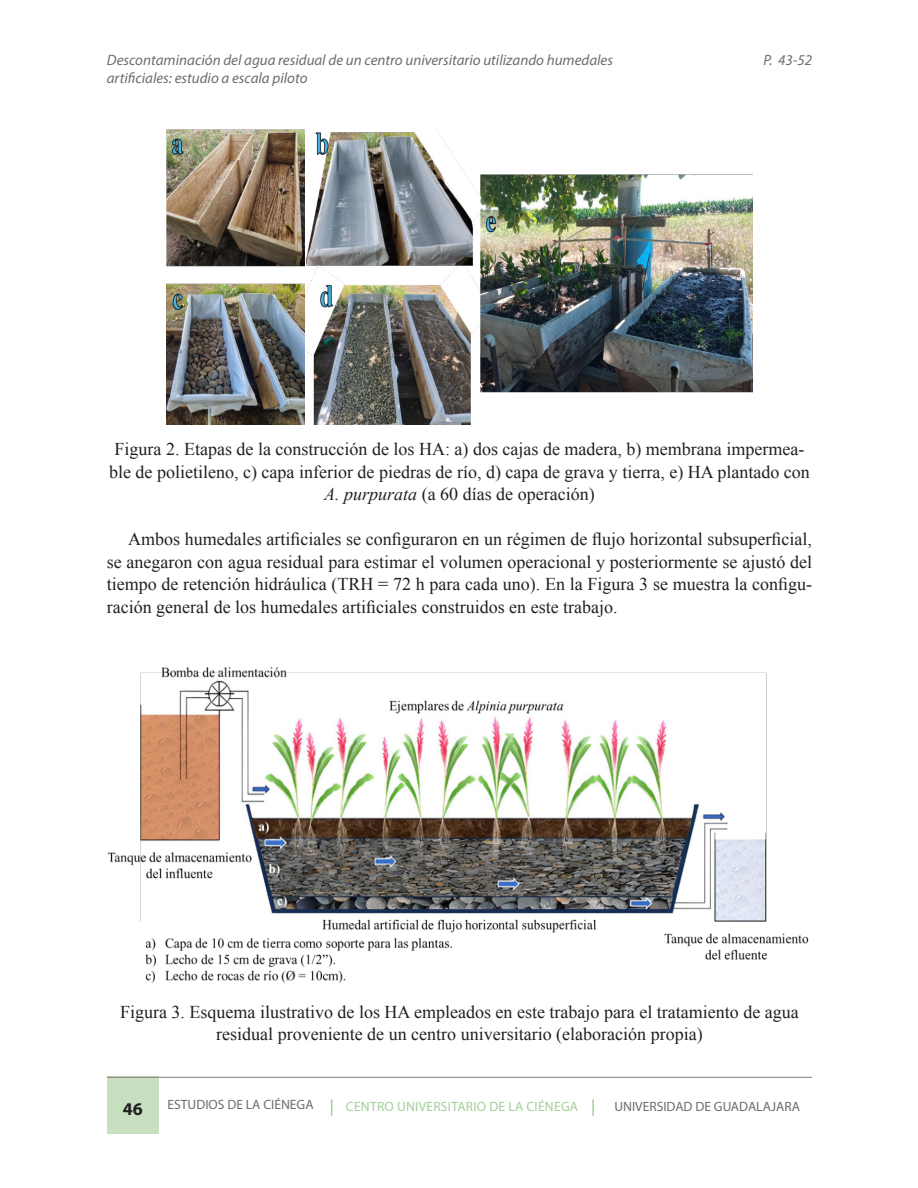
<style>
.page{position:relative;width:918px;height:1188px;background:#fff}
.page>*{position:absolute;margin:0;border:0;box-sizing:border-box;transform-origin:0 0}
.Título_tabla{font:18px/22.5px "Times New Roman";color:#231f20;text-align:center}
.Texto_artículo{font:18px/22.5px "Times New Roman";color:#231f20;text-align:justify}
.t1{font:700 18px "Myriad Pro";color:#231f20}
.t2{font:italic 15px/18px "Myriad Pro";color:#6c6d70}
.t3{font:13.5px "Myriad Pro";color:#6c6d70}
.t4{font:13.5px "Myriad Pro";letter-spacing:.02em;color:#a3cf9a}
.s1{font-style:italic}
</style>
<div class="page">
<div style="left:107px;top:1077px;width:52px;height:57px;background:#c7e0bf"></div>
<svg style="left:331px;top:1099px;width:1px;height:17px"></svg>
<svg style="left:592px;top:1099px;width:2px;height:17px"></svg>
<hr style="left:107px;top:1077px;width:705px;height:1px;background:#867f7c">
<img style="left:167px;top:128px;width:585px;height:297px">
<img style="left:107px;top:667px;width:702px;height:316px">
<p class="t2" style="left:107px;top:51px;width:508px">Descontaminación del agua residual de un centro universitario utilizando humedales artificiales: estudio a escala piloto</p>
<p class="t2" style="left:763px;top:51px;width:50px">P. 43-52</p>
<p class="Título_tabla" style="left:109px;top:437px;width:702px">Figura 2. Etapas de la construcción de los HA: a) dos cajas de madera, b) membrana impermea&shy;ble de polietileno, c) capa inferior de piedras de río, d) capa de grava y tierra, e) HA plantado con<br><span class="s1">A. purpurata</span> (a 60 días de operación)</p>
<p class="Texto_artículo" style="left:107px;top:527px;width:707px;text-indent:21px">Ambos humedales artificiales se configuraron en un régimen de flujo horizontal subsuperficial, se anegaron con agua residual para estimar el volumen operacional y posteriormente se ajustó del tiempo de retención hidráulica (TRH = 72 h para cada uno). En la Figura 3 se muestra la configu&shy;ración general de los humedales artificiales construidos en este trabajo.</p>
<p class="Título_tabla" style="left:120px;top:1000px;width:680px">Figura 3. Esquema ilustrativo de los HA empleados en este trabajo para el tratamiento de agua residual proveniente de un centro universitario (elaboración propia)</p>
<p class="t1" style="left:123px;top:1097px;width:21px">46</p>
<p class="t3" style="left:168px;top:1097px;width:147px">ESTUDIOS DE LA CIÉNEGA</p>
<p class="t4" style="left:346px;top:1099px;width:234px">CENTRO UNIVERSITARIO DE LA CIÉNEGA</p>
<p class="t3" style="left:614px;top:1099px;width:187px">UNIVERSIDAD DE GUADALAJARA</p>
</div>
